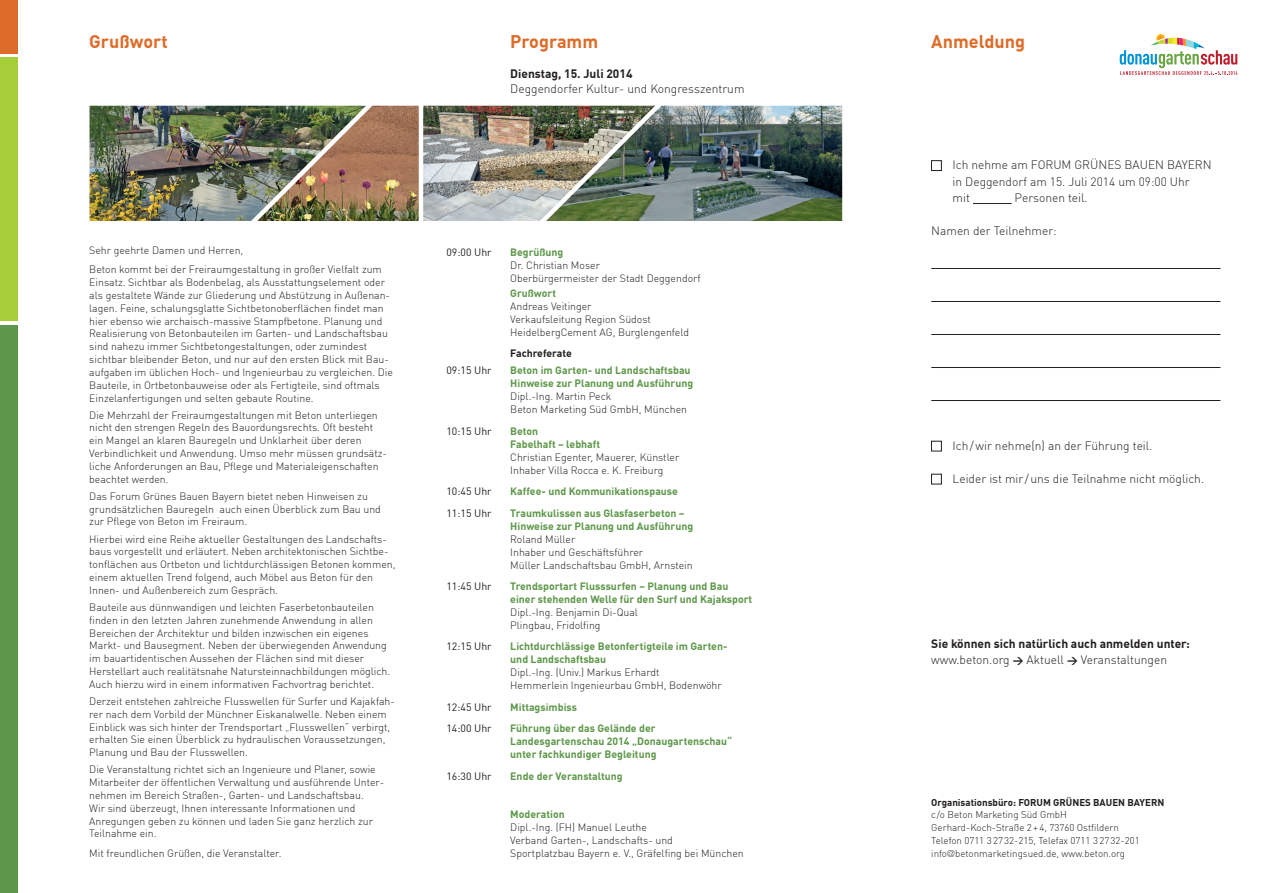
<style>
.page{position:relative;width:1263px;height:893px;background:#fff}
.page>*{position:absolute;margin:0;border:0;box-sizing:border-box;transform-origin:0 0}
.t1{font:700 18px "DIN Offc";color:#de6b27}
.t2{font:300 12px/16.5px "DIN Offc";color:#231f20}
.t3{font:700 12px/16.5px "DIN Offc";color:#231f20}
.t4{font:300 10.5px/12.8px "DIN Offc";color:#231f20}
.t5{font:700 10.5px/12.9px "DIN Offc";color:#5d9749}
.t6{font:10.5px/21.5px "DIN Offc";color:#231f20}
.t7{font:700 10.5px "DIN Offc";color:#231f20}
.t8{font:300 9.75px/12.8px "DIN Offc";color:#231f20}
.t9{font:700 9.75px "DIN Offc";color:#231f20}
.s1{font-weight:300}
.s2{font-size:10.5px}
.s3{font-family:"Univers LT Std";font-weight:100;font-stretch:ultra-condensed}
</style>
<div class="page">
<hr style="left:931px;top:268px;width:289px;height:1px;background:#231f20">
<hr style="left:931px;top:301px;width:289px;height:1px;background:#231f20">
<hr style="left:931px;top:334px;width:289px;height:1px;background:#231f20">
<hr style="left:931px;top:367px;width:289px;height:1px;background:#231f20">
<hr style="left:931px;top:400px;width:289px;height:1px;background:#231f20">
<div style="left:931px;top:160px;width:11px;height:11px;border:1px solid #231f20"></div>
<hr style="left:973px;top:203px;width:38px;height:1px;background:#231f20">
<div style="left:931px;top:441px;width:11px;height:10px;border:1px solid #231f20"></div>
<div style="left:931px;top:474px;width:11px;height:10px;border:1px solid #231f20"></div>
<div style="left:0;top:325px;width:17px;height:568px;background:#5d9749"></div>
<div style="left:0;top:0;width:17px;height:53px;background:#de6b27"></div>
<div style="left:0;top:57px;width:17px;height:264px;background:#a6ce39"></div>
<img style="left:89px;top:105px;width:754px;height:116px">
<svg style="left:1120px;top:34px;width:117px;height:41px"></svg>
<h1 class="t1" style="left:89px;top:29px;width:80px">Grußwort</h1>
<h1 class="t1" style="left:510px;top:29px;width:89px">Programm</h1>
<p class="t3" style="left:510px;top:65px;width:124px">Dienstag, 15. Juli 2014</p>
<p class="t2" style="left:510px;top:80px;width:236px">Deggendorfer Kultur- und Kongresszentrum</p>
<p class="t4" style="left:89px;top:241px;width:294px;line-height:19.2px">Sehr geehrte Damen und Herren,<br>Beton kommt bei der Freiraumgestaltung in großer Vielfalt zum</p>
<p class="t4" style="left:89px;top:276px;width:305px">Einsatz. Sichtbar als Bodenbelag, als Ausstattungselement oder als gestaltete Wände zur Gliederung und Abstützung in Außenan&shy;lagen. Feine, schalungsglatte Sichtbetonoberflächen findet man hier ebenso wie archaisch-massive Stampfbetone. Planung und Realisierung von Betonbauteilen im Garten- und Landschaftsbau sind nahezu immer Sichtbetongestaltungen, oder zumindest sichtbar bleibender Beton, und nur auf den ersten Blick mit Bau&shy;aufgaben im üblichen Hoch- und Ingenieurbau zu vergleichen. Die Bauteile, in Ortbetonbauweise oder als Fertigteile, sind oftmals Einzelanfertigungen und selten gebaute Routine.</p>
<p class="t4" style="left:89px;top:408px;width:299px">Die Mehrzahl der Freiraumgestaltungen mit Beton unterliegen nicht den strengen Regeln des Bauordungsrechts. Oft besteht ein Mangel an klaren Bauregeln und Unklarheit über deren Verbindlichkeit und Anwendung. Umso mehr müssen grundsätz&shy;liche Anforderungen an Bau, Pflege und Materialeigenschaften beachtet werden.</p>
<p class="t4" style="left:89px;top:489px;width:293px">Das Forum Grünes Bauen Bayern bietet neben Hinweisen zu grundsätzlichen Bauregeln auch einen Überblick zum Bau und zur Pflege von Beton im Freiraum.</p>
<p class="t4" style="left:89px;top:532px;width:308px">Hierbei wird eine Reihe aktueller Gestaltungen des Landschafts&shy;baus vorgestellt und erläutert. Neben architektonischen Sichtbe&shy;tonflächen aus Ortbeton und lichtdurchlässigen Betonen kommen, einem aktuellen Trend folgend, auch Möbel aus Beton für den Innen- und Außenbereich zum Gespräch.</p>
<p class="t4" style="left:89px;top:601px;width:302px">Bauteile aus dünnwandigen und leichten Faserbetonbauteilen finden in den letzten Jahren zunehmende Anwendung in allen Bereichen der Architektur und bilden inzwischen ein eigenes Markt- und Bausegment. Neben der überwiegenden Anwendung im bauartidentischen Aussehen der Flächen sind mit dieser Herstellart auch realitätsnahe Natursteinnachbildungen möglich.<br>Auch hierzu wird in einem informativen Fachvortrag berichtet.</p>
<p class="t4" style="left:89px;top:695px;width:307px">Derzeit entstehen zahlreiche Flusswellen für Surfer und Kajakfah&shy;rer nach dem Vorbild der Münchner Eiskanalwelle. Neben einem Einblick was sich hinter der Trendsportart „Flusswellen“ verbirgt, erhalten Sie einen Überblick zu hydraulischen Voraussetzungen, Planung und Bau der Flusswellen.</p>
<p class="t4" style="left:89px;top:763px;width:296px">Die Veranstaltung richtet sich an Ingenieure und Planer, sowie Mitarbeiter der öffentlichen Verwaltung und ausführende Unter&shy;nehmen im Bereich Straßen-, Garten- und Landschaftsbau.<br>Wir sind überzeugt, Ihnen interessante Informationen und Anregungen geben zu können und laden Sie ganz herzlich zur Teilnahme ein.</p>
<p class="t4" style="left:89px;top:846px;width:194px">Mit freundlichen Grüßen, die Veranstalter.</p>
<p class="t6" style="left:446px;top:241px;width:47px">09:00 Uhr</p>
<p class="t6" style="left:446px;top:360px;width:47px">09:15 Uhr</p>
<p class="t6" style="left:446px;top:420px;width:47px">10:15 Uhr</p>
<p class="t6" style="left:446px;top:480px;width:47px">10:45 Uhr<br>11:15 Uhr</p>
<p class="t6" style="left:446px;top:575px;width:47px">11:45 Uhr</p>
<p class="t6" style="left:446px;top:636px;width:47px">12:15 Uhr</p>
<p class="t6" style="left:446px;top:696px;width:47px">12:45 Uhr<br>14:00 Uhr</p>
<p class="t6" style="left:446px;top:765px;width:47px">16:30 Uhr</p>
<p class="t5" style="left:510px;top:245px;width:55px">Begrüßung</p>
<p class="t4" style="left:510px;top:258px;width:192px">Dr. Christian Moser<br>Oberbürgermeister der Stadt Deggendorf</p>
<p class="t5" style="left:510px;top:286px;width:47px">Grußwort</p>
<p class="t4" style="left:510px;top:299px;width:180px">Andreas Veitinger<br>Verkaufsleitung Region Südost<br>HeidelbergCement AG, Burglengenfeld</p>
<p class="t7" style="left:510px;top:346px;width:63px">Fachreferate</p>
<p class="t5" style="left:510px;top:364px;width:184px">Beton im Garten- und Landschaftsbau<br>Hinweise zur Planung und Ausführung</p>
<p class="t4" style="left:510px;top:390px;width:178px">Dipl.-Ing. Martin Peck<br>Beton Marketing Süd GmbH, München</p>
<p class="t5" style="left:510px;top:424px;width:91px">Beton<br>Fabelhaft – lebhaft</p>
<p class="t4" style="left:510px;top:450px;width:171px">Christian Egenter, Mauerer, Künstler<br>Inhaber Villa Rocca e. K. Freiburg</p>
<p class="t5" style="left:510px;top:480px;width:176px;line-height:21.5px">Kaffee- und Kommunikationspause<br>Traumkulissen aus Glasfaserbeton –</p>
<p class="t5" style="left:510px;top:519px;width:184px">Hinweise zur Planung und Ausführung</p>
<p class="t4" style="left:510px;top:532px;width:184px">Roland Müller<br>Inhaber und Geschäftsführer<br>Müller Landschaftsbau GmbH, Arnstein</p>
<p class="t5" style="left:510px;top:579px;width:243px">Trendsportart Flusssurfen – Planung und Bau einer stehenden Welle für den Surf und Kajaksport</p>
<p class="t4" style="left:510px;top:606px;width:129px">Dipl.-Ing. Benjamin Di-Qual<br>Plingbau, Fridolfing</p>
<p class="t5" style="left:510px;top:640px;width:219px">Lichtdurchlässige Betonfertigteile im Garten&shy;und Landschaftsbau</p>
<p class="t4" style="left:510px;top:666px;width:213px">Dipl.-Ing. (Univ.) Markus Erhardt<br>Hemmerlein Ingenieurbau GmbH, Bodenwöhr</p>
<p class="t5" style="left:510px;top:696px;width:147px;line-height:21.5px">Mittagsimbiss<br>Führung über das Gelände der</p>
<p class="t5" style="left:510px;top:734px;width:223px">Landesgartenschau 2014 „Donaugartenschau“ unter fachkundiger Begleitung</p>
<p class="t5" style="left:510px;top:769px;width:114px">Ende der Veranstaltung</p>
<p class="t5" style="left:510px;top:807px;width:56px">Moderation</p>
<p class="t4" style="left:510px;top:821px;width:235px">Dipl.-Ing. (FH) Manuel Leuthe<br>Verband Garten-, Landschafts- und<br>Sportplatzbau Bayern e. V., Gräfelfing bei München</p>
<h1 class="t1" style="left:931px;top:29px;width:95px">Anmeldung</h1>
<p class="t2" style="left:952px;top:157px;width:131px">Ich nehme am FORUM grünes</p>
<p class="t2" style="left:1124px;top:157px;width:17px">Bauen</p>
<p class="t2" style="left:952px;top:157px;width:244px;text-indent:215px">Bayern in Deggendorf am 15. Juli 2014 um 09:00 Uhr mit</p>
<p class="t2" style="left:1014px;top:190px;width:75px">Personen teil.</p>
<p class="t2" style="left:931px;top:223px;width:127px">Namen der Teilnehmer:</p>
<p class="t2" style="left:952px;top:437px;width:201px">Ich/wir nehme(n) an der Führung teil.</p>
<p class="t2" style="left:952px;top:470px;width:253px">Leider ist mir /uns die Teilnahme nicht möglich.</p>
<p class="t3" style="left:931px;top:635px;width:260px">Sie können sich natürlich auch anmelden unter: <span class="s1">www.beton.org</span> <span class="s2">→</span> <span class="s1">Aktuell</span> <span class="s2">→</span> <span class="s1">Veranstaltungen</span></p>
<p class="t9" style="left:931px;top:796px;width:94px">Organisationsbüro: for</p>
<p class="t9" style="left:1036px;top:796px;width:129px">um grünes bauen Bayern</p>
<p class="t8" style="left:931px;top:808px;width:210px">c/o Beton Marketing Süd GmbH Gerhard-Koch-Straße 2+4, 73760 Ostfildern Telefon 0711 32732-215, Telefax 0711 32732-201 info<span class="s3">@</span>betonmarketingsued.de, www.beton.org</p>
</div>
